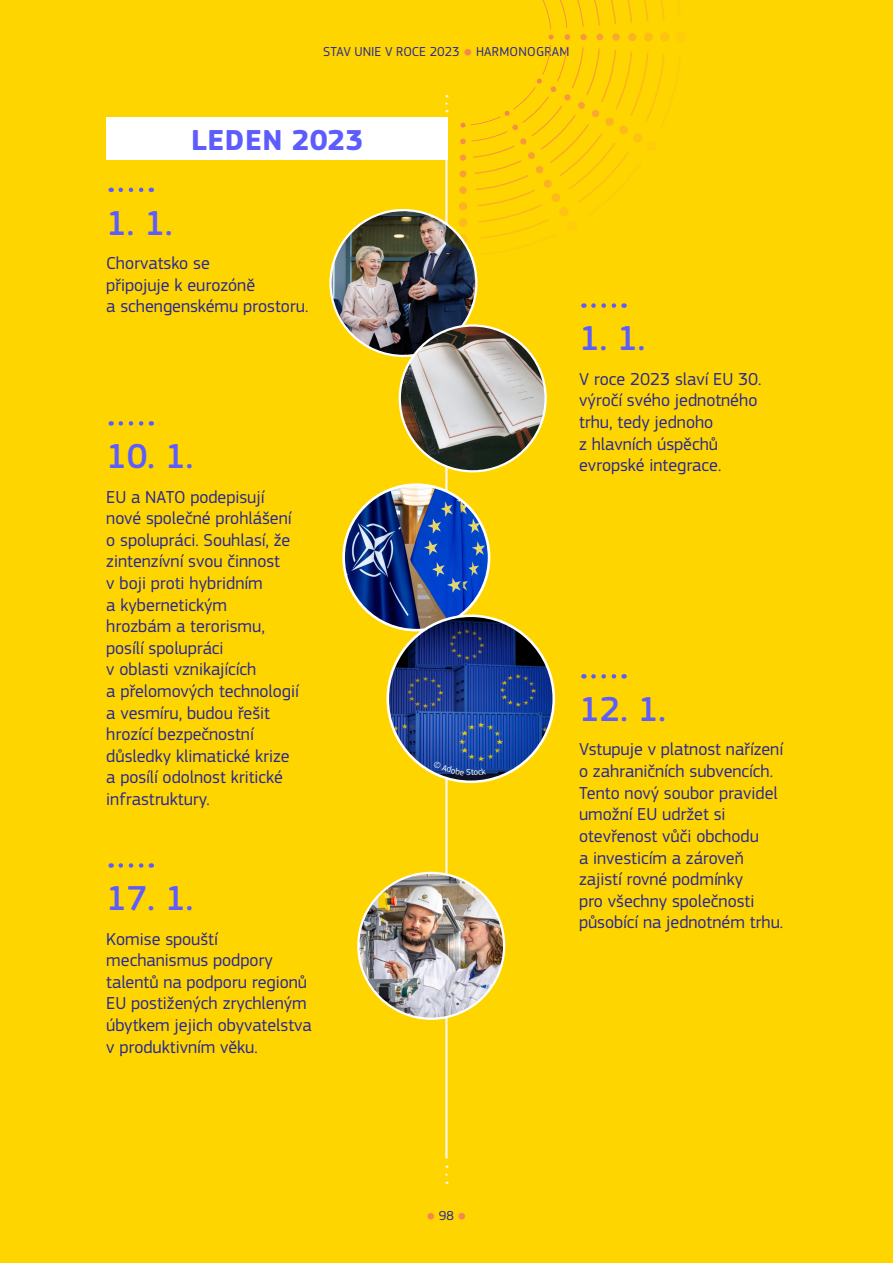
<style>
.page{position:relative;width:893px;height:1263px;background:#ffd500}
.page>*{position:absolute;margin:0;border:0;box-sizing:border-box;transform-origin:0 0}
.Date__h3__violet{font:500 36px "EC Square Sans Pro";color:#5d5dfd}
.Month_title__h2{font:700 30px "EC Square Sans Pro";letter-spacing:.02em;color:#5d5dfd}
.Body_text_blue{font:18px/21.6px "EC Square Sans Pro";color:#282896}
.t1{font:13.5px "EC Square Sans Pro";color:#282896}
.t2{font:10.5px "EC Square Sans Pro";color:#f58652}
.s1{font-size:10.5px;color:#f58652}
.s2{font-size:13.5px;color:#282896}
</style>
<div class="page">
<hr style="left:445px;top:119px;width:3px;height:1039px;background:#f9f5ea">
<div style="left:458px;top:234px;width:10px;height:9px;background:#fefdf7;border-radius:50%"></div>
<div style="left:459px;top:218px;width:8px;height:9px;background:#fcbb1b;border-radius:50%"></div>
<div style="left:459px;top:202px;width:8px;height:8px;background:#fbb224;border-radius:50%"></div>
<div style="left:459px;top:186px;width:8px;height:8px;background:#fbbc18;border-radius:50%"></div>
<svg style="left:460px;top:0;width:209px;height:271px"></svg>
<svg style="left:445px;top:1165px;width:3px;height:10px"></svg>
<svg style="left:445px;top:95px;width:3px;height:9px"></svg>
<img style="left:344px;top:485px;width:145px;height:144px">
<div style="left:342px;top:483px;width:148px;height:148px;border:3px solid #fff;border-radius:50%"></div>
<img style="left:331px;top:210px;width:145px;height:146px;border-radius:73px">
<img style="left:400px;top:325px;width:146px;height:146px;border-radius:73px">
<img style="left:388px;top:616px;width:166px;height:166px;border-radius:83px">
<img style="left:358px;top:873px;width:146px;height:146px;border-radius:73px">
<div style="left:106px;top:117px;width:342px;height:43px;background:#fff"></div>
<svg style="left:121px;top:188px;width:31px;height:4px"></svg>
<svg style="left:593px;top:303px;width:24px;height:5px"></svg>
<svg style="left:121px;top:421px;width:31px;height:5px"></svg>
<svg style="left:593px;top:674px;width:24px;height:5px"></svg>
<svg style="left:121px;top:863px;width:31px;height:5px"></svg>
<svg style="left:433px;top:760px;width:53px;height:15px"></svg>
<p class="t1" style="left:323px;top:44px;width:248px">STAV UNIE V ROCE 2023 <span class="s1">●</span> HARMONOGRAM</p>
<h2 class="Month_title__h2" style="left:191px;top:122px;width:174px">LEDEN 2023</h2>
<h3 class="Date__h3__violet" style="left:106px;top:202px;width:68px">1. 1.</h3>
<p class="Body_text_blue" style="left:106px;top:252px;width:204px">Chorvatsko se<br>připojuje k eurozóně<br>a schengenskému prostoru.</p>
<h3 class="Date__h3__violet" style="left:106px;top:435px;width:88px">10. 1.</h3>
<p class="Body_text_blue" style="left:106px;top:486px;width:194px">EU a NATO podepisují nové společné prohlášení o spolupráci. Souhlasí, že zintenzívní svou činnost<br>v boji proti hybridním<br>a kybernetickým<br>hrozbám a terorismu, posílí spolupráci<br>v oblasti vznikajících<br>a přelomových technologií a vesmíru, budou řešit hrozící bezpečnostní důsledky klimatické krize a posílí odolnost kritické infrastruktury.</p>
<h3 class="Date__h3__violet" style="left:106px;top:877px;width:88px">17. 1.</h3>
<p class="Body_text_blue" style="left:106px;top:928px;width:207px">Komise spouští mechanismus podpory talentů na podporu regionů<br>EU postižených zrychleným úbytkem jejich obyvatelstva v produktivním věku.</p>
<h3 class="Date__h3__violet" style="left:579px;top:317px;width:68px">1. 1.</h3>
<p class="Body_text_blue" style="left:579px;top:368px;width:184px">V roce 2023 slaví EU 30. výročí svého jednotného trhu, tedy jednoho<br>z hlavních úspěchů</p>
<p class="Body_text_blue" style="left:579px;top:454px;width:144px">evropské integrace.</p>
<h3 class="Date__h3__violet" style="left:579px;top:688px;width:88px">12. 1.</h3>
<p class="Body_text_blue" style="left:579px;top:739px;width:206px">Vstupuje v platnost nařízení o zahraničních subvencích.<br>Tento nový soubor pravidel umožní EU udržet si otevřenost vůči obchodu<br>a investicím a zároveň zajistí rovné podmínky<br>pro všechny společnosti působící na jednotném trhu.</p>
<p class="t2" style="left:426px;top:1210px;width:42px">●<span class="s2">98</span>●</p>
</div>
